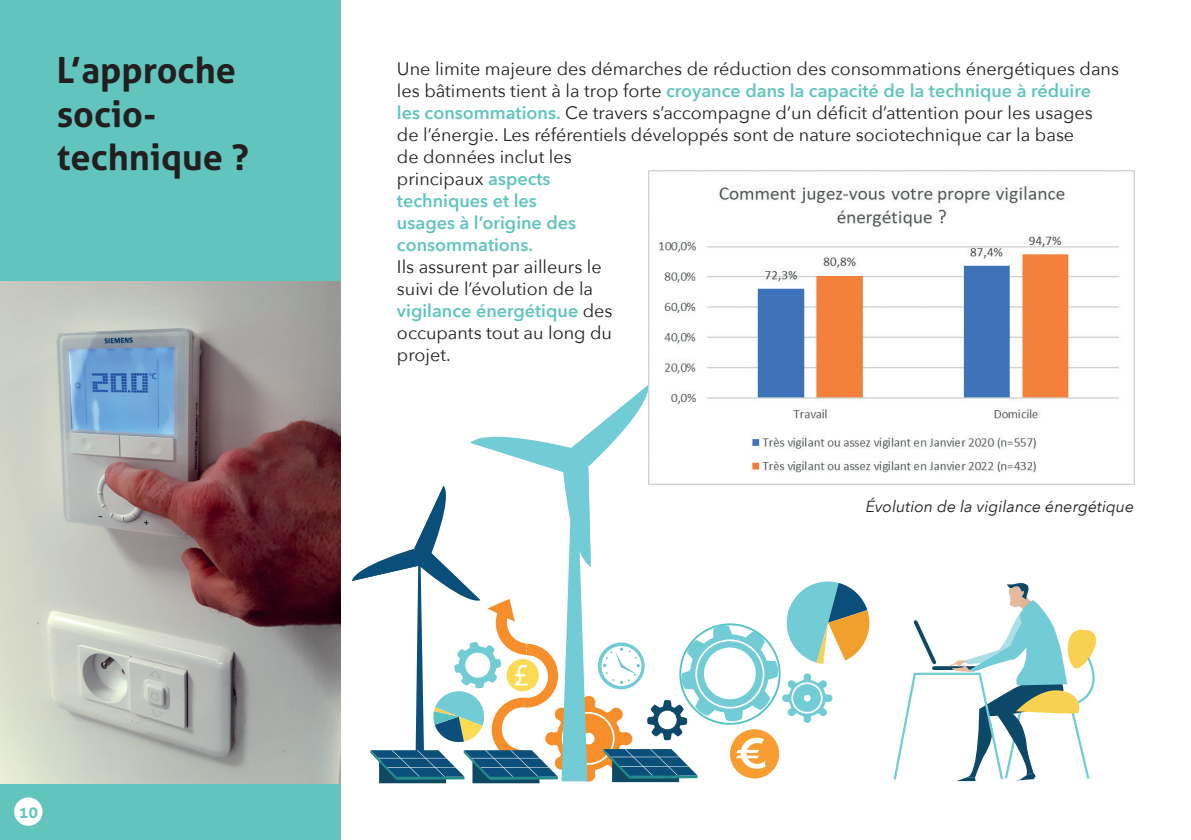
<style>
.page{position:relative;width:1191px;height:840px;background:#fff}
.page>*{position:absolute;margin:0;border:0;box-sizing:border-box;transform-origin:0 0}
.t1{font:700 36px/43.2px "Aller";color:#231f20}
.t2{font:18px/22px "Avenir Next";color:#231f20}
.t3{font:italic 16px "Avenir Next";color:#231f20}
.t4{font:700 16px "Aller";color:#61c5be}
.s1{font-weight:600;color:#61c5be}
</style>
<div class="page">
<svg style="left:352px;top:385px;width:517px;height:397px"></svg>
<hr style="left:396px;top:776px;width:68px;height:3px;background:#248b8e">
<div style="left:660px;top:616px;width:13px;height:14px;background:#fff;border-radius:50%"></div>
<div style="left:599px;top:618px;width:9px;height:9px;background:#fff;border-radius:50%"></div>
<div style="left:558px;top:644px;width:7px;height:7px;background:#fff;border-radius:50%"></div>
<div style="left:528px;top:715px;width:8px;height:7px;background:#fff;border-radius:50%"></div>
<div style="left:587px;top:676px;width:6px;height:7px;background:#fff;border-radius:50%"></div>
<div style="left:705px;top:759px;width:8px;height:7px;background:#fff;border-radius:50%"></div>
<div style="left:810px;top:733px;width:9px;height:8px;background:#fff;border-radius:50%"></div>
<div style="left:442px;top:615px;width:9px;height:9px;background:#fff;border-radius:50%"></div>
<div style="left:405px;top:649px;width:7px;height:6px;background:#fff;border-radius:50%"></div>
<svg style="left:893px;top:583px;width:204px;height:198px"></svg>
<div style="left:0;top:0;width:340px;height:839px;background:#61c5be"></div>
<img style="left:648px;top:170px;width:486px;height:314px">
<img style="left:0;top:282px;width:340px;height:500px">
<div style="left:14px;top:797px;width:29px;height:28px;background:#fff;border-radius:50%"></div>
<h1 class="t1" style="left:57px;top:49px;width:194px">L’approche socio&shy;technique ?</h1>
<p class="t4" style="left:19px;top:801px;width:21px">10</p>
<p class="t2" style="left:397px;top:57px;width:723px">Une limite majeure des démarches de réduction des consommations énergétiques dans les bâtiments tient à la trop forte <span class="s1">croyance dans la capacité de la technique à réduire<br>les consommations.</span> Ce travers s’accompagne d’un déficit d’attention pour les usages<br>de l’énergie. Les référentiels développés sont de nature sociotechnique car la base<br>de données inclut les<br>principaux <span class="s1">aspects<br>techniques et les<br>usages à l’origine des<br>consommations.</span></p>
<p class="t2" style="left:397px;top:255px;width:217px">Ils assurent par ailleurs le suivi de l’évolution de la <span class="s1">vigilance énergétique</span> des occupants tout au long du projet.</p>
<p class="t3" style="left:866px;top:492px;width:270px">Évolution de la vigilance énergétique</p>
</div>
